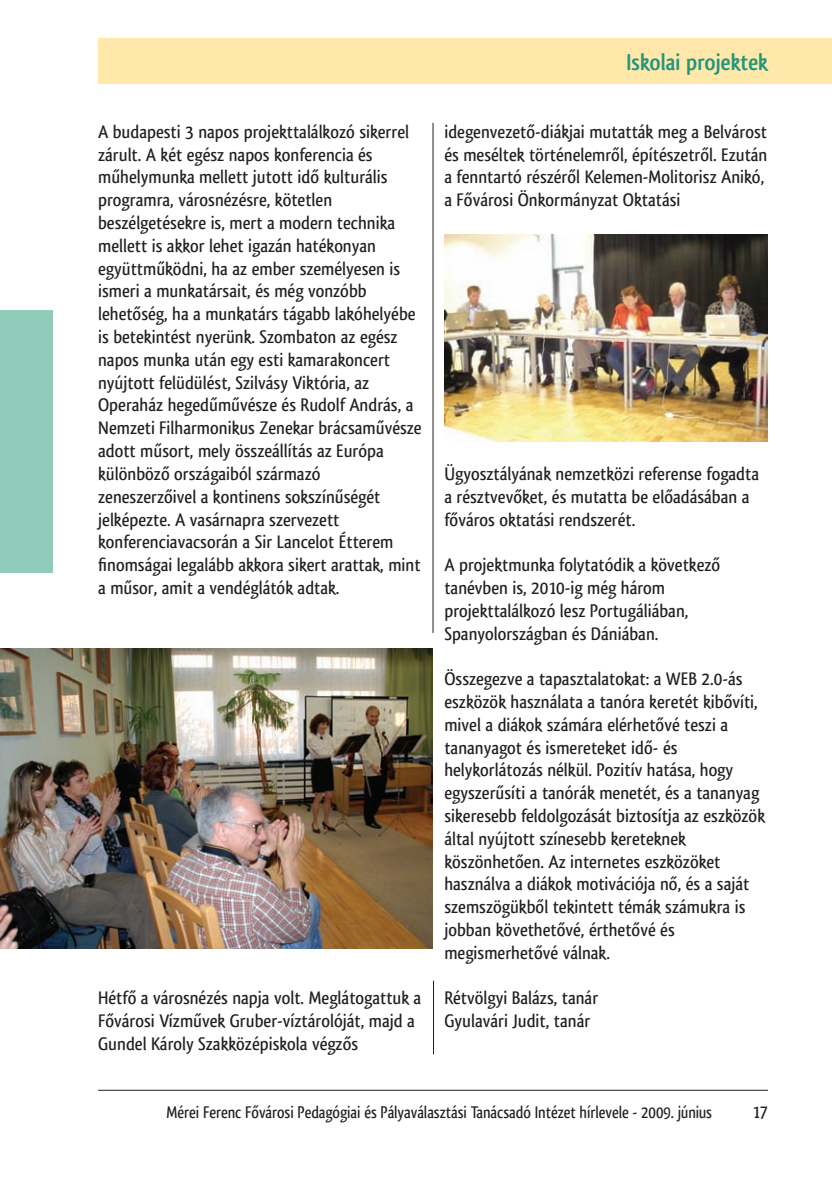
<style>
.page{position:relative;width:832px;height:1194px;background:#fff}
.page>*{position:absolute;margin:0;border:0;box-sizing:border-box;transform-origin:0 0}
.t1{font:700 24px "Qlassik";color:#24957d}
.t2{font:500 19px/22.8px "Qlassik";letter-spacing:.005em;color:#231f20}
.t3{font:500 17.6px "Qlassik";color:#231f20;scale:.95 1}
</style>
<div class="page">
<hr style="left:98px;top:1090px;width:669px;height:1px;background:#231f20">
<div style="left:98px;top:39px;width:733px;height:45px;background:#ffe8aa"></div>
<hr style="left:432px;top:123px;width:1px;height:510px;background:#231f20">
<div style="left:0;top:310px;width:53px;height:262px;background:#91ccbb"></div>
<img style="left:0;top:648px;width:432px;height:300px">
<img style="left:444px;top:235px;width:323px;height:206px">
<hr style="left:433px;top:981px;width:1px;height:73px;background:#231f20">
<p class="t2" style="left:98px;top:120px;width:325px">A budapesti 3 napos projekttalálkozó sikerrel zárult. A két egész napos konferencia és műhelymunka mellett jutott idő kulturális programra, városnézésre, kötetlen beszélgetésekre is, mert a modern technika mellett is akkor lehet igazán hatékonyan együttműködni, ha az ember személyesen is ismeri a munkatársait, és még vonzóbb lehetőség, ha a munkatárs tágabb lakóhelyébe is betekintést nyerünk. Szombaton az egész napos munka után egy esti kamarakoncert nyújtott felüdülést, Szilvásy Viktória, az Operaház hegedűművésze és Rudolf András, a Nemzeti Filharmonikus Zenekar brácsaművésze adott műsort, mely összeállítás az Európa különböző országaiból származó zeneszerzőivel a kontinens sokszínűségét jelképezte. A vasárnapra szervezett konferenciavacsorán a Sir Lancelot Étterem finomságai legalább akkora sikert arattak, mint a műsor, amit a vendéglátók adtak.</p>
<p class="t2" style="left:98px;top:987px;width:324px">Hétfő a városnézés napja volt. Meglátogattuk a<br>Fővárosi Vízművek Gruber-víztárolóját, majd a<br>Gundel Károly Szakközépiskola végzős</p>
<p class="t1" style="left:626px;top:48px;width:143px">Iskolai projektek</p>
<p class="t2" style="left:444px;top:120px;width:324px">idegenvezető-diákjai mutatták meg a Belvárost és meséltek történelemről, építészetről. Ezután a fenntartó részéről Kelemen-Molitorisz Anikó, a Fővárosi Önkormányzat Oktatási</p>
<p class="t2" style="left:444px;top:462px;width:316px">Ügyosztályának nemzetközi referense fogadta a résztvevőket, és mutatta be előadásában a főváros oktatási rendszerét.</p>
<p class="t2" style="left:444px;top:553px;width:277px">A projektmunka folytatódik a következő tanévben is, 2010-ig még három projekttalálkozó lesz Portugáliában, Spanyolországban és Dániában.</p>
<p class="t2" style="left:444px;top:667px;width:322px">Összegezve a tapasztalatokat: a WEB 2.0-ás eszközök használata a tanóra keretét kibővíti, mivel a diákok számára elérhetővé teszi a tananyagot és ismereteket idő- és helykorlátozás nélkül. Pozitív hatása, hogy egyszerűsíti a tanórák menetét, és a tananyag sikeresebb feldolgozását biztosítja az eszközök által nyújtott színesebb kereteknek köszönhetően. Az internetes eszközöket használva a diákok motivációja nő, és a saját szemszögükből tekintett témák számukra is jobban követhetővé, érthetővé és megismerhetővé válnak.</p>
<p class="t2" style="left:444px;top:987px;width:155px">Rétvölgyi Balázs, tanár<br>Gyulavári Judit, tanár</p>
<p class="t3" style="left:166px;top:1102px;width:575px">Mérei Ferenc Fõvárosi Pedagógiai és Pályaválasztási Tanácsadó Intézet hírlevele - 2009. június</p>
<p class="t2" style="left:752px;top:1101px;width:17px">17</p>
</div>
